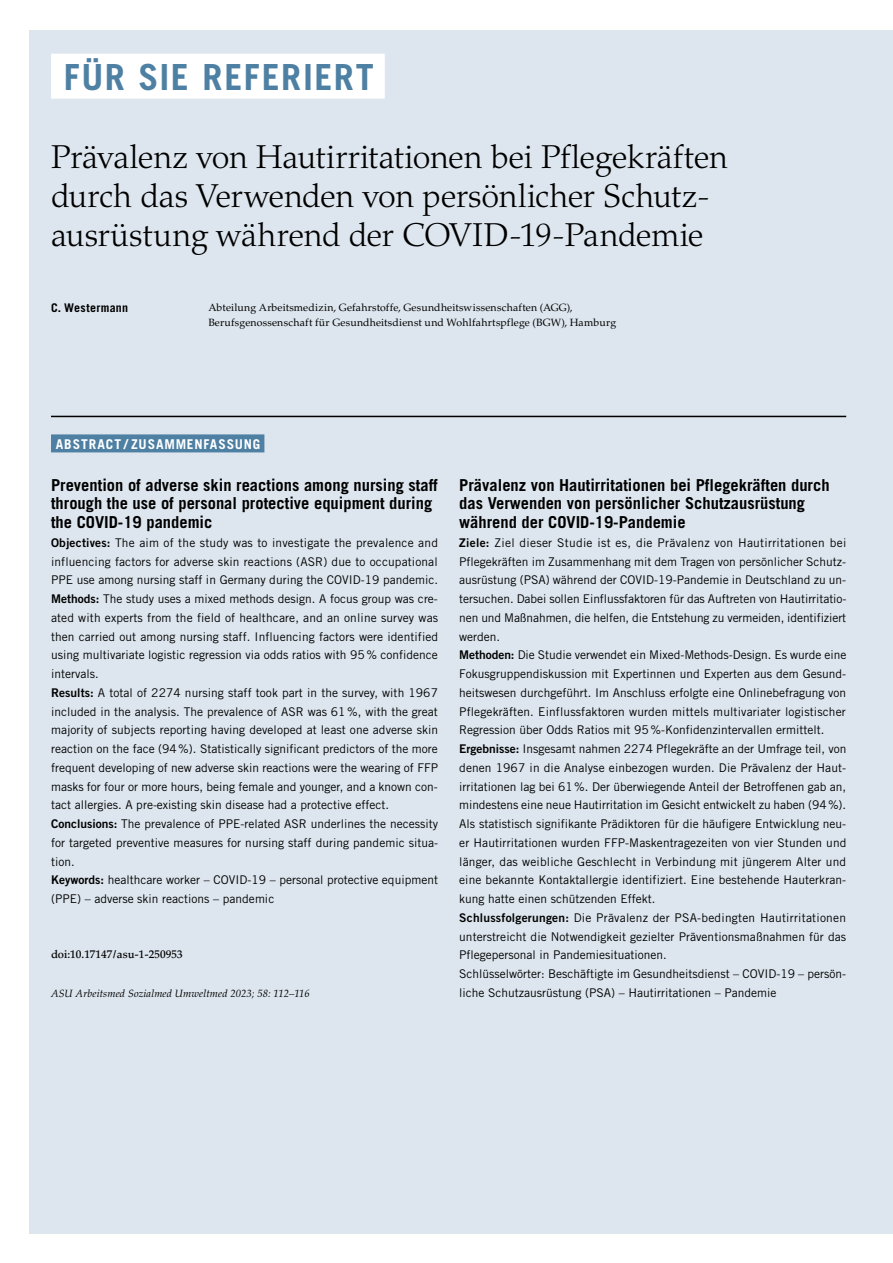
<style>
.page{position:relative;width:893px;height:1263px;background:#fff}
.page>*{position:absolute;margin:0;border:0;box-sizing:border-box;transform-origin:0 0}
.t1{font:700 36px "Trade Gothic LT Std";letter-spacing:.04em;color:#4e80a3}
.t2{font:300 33px/39px "Palatino LT Std";letter-spacing:-.01em;color:#000}
.t3{font:700 16.5px/18.8px "Trade Gothic LT Std";color:#000}
.t4{font:700 13.5px "Trade Gothic LT Std";letter-spacing:.065em;color:#fff}
.t5{font:12px/18.8px "Trade Gothic LT Std";color:#000}
.t6{font:700 12px "Trade Gothic LT Std";letter-spacing:.02em;color:#000}
.t7{font:500 11.25px "Palatino LT Std";color:#000}
.t8{font:10.5px/15px "Palatino LT Std";letter-spacing:.02em;color:#000}
.t9{font:italic 10.5px "Palatino LT Std";letter-spacing:.01em;color:#000}
.s1{font-family:"Trade Gothic LT Std Bd 2"}
</style>
<div class="page">
<div style="left:30px;top:30px;width:863px;height:1203px;background:#dde6ee"></div>
<hr style="left:51px;top:416px;width:795px;height:1px;background:#000">
<div style="left:51px;top:434px;width:213px;height:18px;background:#4e80a3"></div>
<div style="left:51px;top:54px;width:334px;height:45px;background:#fff"></div>
<h1 class="t1" style="left:64px;top:55px;width:311px">FÜR SIE REFERIERT</h1>
<h2 class="t2" style="left:51px;top:138px;width:679px">Prävalenz von Hautirritationen bei Pflegekräften durch das Verwenden von persönlicher Schutz&shy;ausrüstung während der COVID-19-Pandemie</h2>
<p class="t6" style="left:51px;top:300px;width:78px">C. Westermann</p>
<p class="t8" style="left:208px;top:300px;width:409px">Abteilung Arbeitsmedizin, Gefahrstoffe, Gesundheitswissenschaften (AGG),<br>Berufsgenossenschaft für Gesundheitsdienst und Wohlfahrtspflege (BGW), Hamburg</p>
<p class="t4" style="left:56px;top:436px;width:206px">ABSTRACT / ZUSAMMENFASSUNG</p>
<h3 class="t3" style="left:51px;top:475px;width:388px">Prevention of adverse skin reactions among nursing staff through the use of personal protective equipment during the COVID-19 pandemic</h3>
<p class="t5" style="left:51px;top:533px;width:389px"><span class="s1">Objectives:</span> The aim of the study was to investigate the prevalence and influencing factors for adverse skin reactions (ASR) due to occupational PPE use among nursing staff in Germany during the COVID-19 pandemic.<br><span class="s1">Methods:</span> The study uses a mixed methods design. A focus group was cre&shy;ated with experts from the field of healthcare, and an online survey was then carried out among nursing staff. Influencing factors were identified using multivariate logistic regression via odds ratios with 95% confidence intervals.<br><span class="s1">Results:</span> A total of 2274 nursing staff took part in the survey, with 1967 included in the analysis. The prevalence of ASR was 61%, with the great majority of subjects reporting having developed at least one adverse skin reaction on the face (94%). Statistically significant predictors of the more frequent developing of new adverse skin reactions were the wearing of FFP masks for four or more hours, being female and younger, and a known con&shy;tact allergies. A pre-existing skin disease had a protective effect.<br><span class="s1">Conclusions:</span> The prevalence of PPE-related ASR underlines the necessity for targeted preventive measures for nursing staff during pandemic situa&shy;tion.<br><span class="s1">Keywords:</span> healthcare worker – COVID-19 – personal protective equipment (PPE) – adverse skin reactions – pandemic</p>
<p class="t7" style="left:51px;top:948px;width:133px">doi:10.17147/asu-1-250953</p>
<h3 class="t3" style="left:459px;top:475px;width:372px">Prävalenz von Hautirritationen bei Pflegekräften durch das Verwenden von persönlicher Schutzausrüstung während der COVID-19-Pandemie</h3>
<p class="t5" style="left:459px;top:533px;width:389px"><span class="s1">Ziele:</span> Ziel dieser Studie ist es, die Prävalenz von Hautirritationen bei Pflegekräften im Zusammenhang mit dem Tragen von persönlicher Schutz&shy;ausrüstung (PSA) während der COVID-19-Pandemie in Deutschland zu un&shy;tersuchen. Dabei sollen Einflussfaktoren für das Auftreten von Hautirritatio&shy;nen und Maßnahmen, die helfen, die Entstehung zu vermeiden, identifiziert werden.<br><span class="s1">Methoden:</span> Die Studie verwendet ein Mixed-Methods-Design. Es wurde eine Fokusgruppendiskussion mit Expertinnen und Experten aus dem Gesund&shy;heitswesen durchgeführt. Im Anschluss erfolgte eine Onlinebefragung von Pflegekräften. Einflussfaktoren wurden mittels multivariater logistischer Regression über Odds Ratios mit 95%-Konfidenzintervallen ermittelt.<br><span class="s1">Ergebnisse:</span> Insgesamt nahmen 2274 Pflegekräfte an der Umfrage teil, von denen 1967 in die Analyse einbezogen wurden. Die Prävalenz der Haut&shy;irritationen lag bei 61%. Der überwiegende Anteil der Betroffenen gab an, mindestens eine neue Hautirritation im Gesicht entwickelt zu haben (94%).<br>Als statistisch signifikante Prädiktoren für die häufigere Entwicklung neu&shy;er Hautirritationen wurden FFP-Maskentragezeiten von vier Stunden und länger, das weibliche Geschlecht in Verbindung mit jüngerem Alter und eine bekannte Kontaktallergie identifiziert. Eine bestehende Hauterkran&shy;kung hatte einen schützenden Effekt.<br><span class="s1">Schlussfolgerungen:</span> Die Prävalenz der PSA-bedingten Hautirritationen unterstreicht die Notwendigkeit gezielter Präventionsmaßnahmen für das Pflegepersonal in Pandemiesituationen.<br>Schlüsselwörter: Beschäftigte im Gesundheitsdienst – COVID-19 – persön-</p>
<p class="t9" style="left:51px;top:987px;width:260px">ASU Arbeitsmed Sozialmed Umweltmed 2023; 58: 112–116</p>
<p class="t5" style="left:459px;top:983px;width:319px">liche Schutzausrüstung (PSA) – Hautirritationen – Pandemie</p>
</div>
